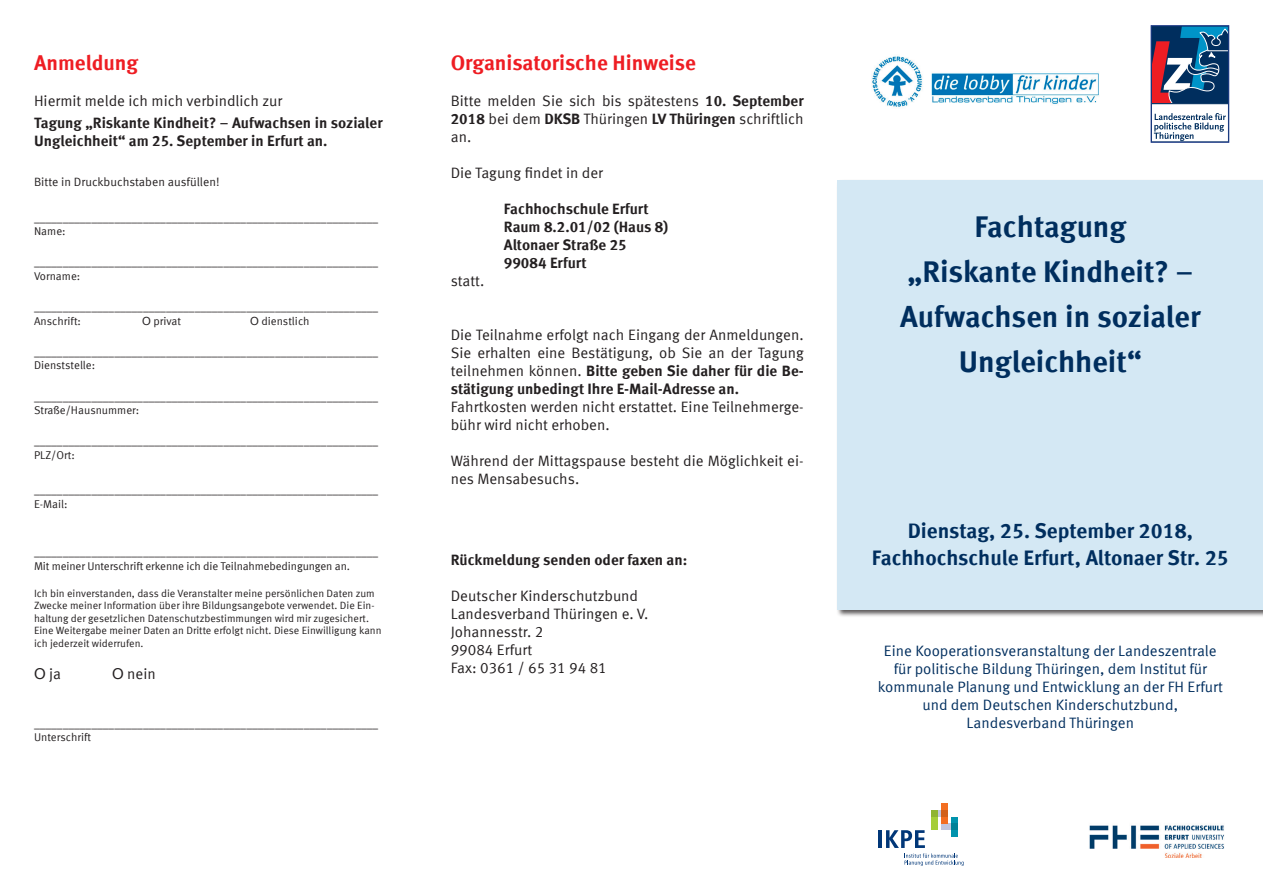
<style>
.page{position:relative;width:1263px;height:893px;background:#fff}
.page>*{position:absolute;margin:0;border:0;box-sizing:border-box;transform-origin:0 0}
.t1{font:700 30px/45px "Meta Offc Pro";color:#002e5e;text-align:center}
.t2{font:700 21px/27px "Meta Offc Pro";color:#002e5e;text-align:center}
.t3{font:700 21px "Meta Offc Pro";color:#ee1d23}
.t4{font:15px/18px "Meta Offc Pro Norm";color:#231f20}
.t5{font:700 15px/18px "Meta Offc Pro";color:#231f20}
.t6{font:15px/18px "Meta Offc Pro Norm";color:#002e5e;text-align:center}
.t7{font:12px "Meta Offc Pro Norm";color:#231f20}
.t8{font:11.25px/13.5px "Meta Offc Pro Norm";letter-spacing:-.005em;color:#231f20}
.t9{font:10.5px/12.6px "Meta Offc Pro Norm";color:#231f20}
.s1{font-family:"Arial"}
.s2{font-family:"Meta Offc Pro";font-weight:700}
.s3{font-family:"Meta Offc Pro Norm";font-weight:400}
</style>
<div class="page">
<div style="left:836px;top:179px;width:427px;height:438px;background:#231f20;opacity:.75"></div>
<div style="left:838px;top:181px;width:425px;height:429px;background:#d4e8f4"></div>
<svg style="left:1153px;top:28px;width:74px;height:74px;background:#46577b"></svg>
<div style="left:1151px;top:103px;width:78px;height:39px;background:#fff;border:1px solid #002e5e"></div>
<svg style="left:1154px;top:113px;width:72px;height:27px"></svg>
<div style="left:1151px;top:26px;width:78px;height:116px;border:1px solid #253f8e"></div>
<img style="left:1089px;top:825px;width:135px;height:33px">
<hr style="left:878px;top:830px;width:4px;height:18px;background:#013778">
<svg style="left:938px;top:810px;width:3px;height:7px"></svg>
<div style="left:941px;top:823px;width:10px;height:7px;background:#c1c6dd"></div>
<div style="left:931px;top:817px;width:7px;height:13px;background:#a6ce39"></div>
<svg style="left:886px;top:830px;width:78px;height:36px"></svg>
<div style="left:951px;top:817px;width:7px;height:6px;background:#0093ad"></div>
<div style="left:951px;top:830px;width:7px;height:7px;background:#0093ad"></div>
<div style="left:931px;top:810px;width:7px;height:7px;background:#8fb431"></div>
<div style="left:941px;top:817px;width:7px;height:6px;background:#f36e21"></div>
<div style="left:941px;top:803px;width:7px;height:7px;background:#f36e21"></div>
<div style="left:941px;top:810px;width:7px;height:7px;background:#d2601a"></div>
<div style="left:951px;top:823px;width:7px;height:7px;background:#008197"></div>
<img style="left:872px;top:56px;width:227px;height:51px">
<h2 class="t3" style="left:34px;top:46px;width:106px">Anmeldung</h2>
<h3 class="t4" style="left:34px;top:91px;width:250px">Hiermit melde ich mich verbindlich zur</h3>
<h3 class="t5" style="left:34px;top:113px;width:350px">Tagung „Riskante Kindheit? – Aufwachsen in sozialer<br>Ungleichheit“ am 25. September in Erfurt an.</h3>
<p class="t7" style="left:34px;top:172px;width:187px">Bitte in Druckbuchstaben ausfüllen!</p>
<p class="t8" style="left:34px;top:210px;width:346px">____________________________________________________________<br>Name:</p>
<p class="t8" style="left:34px;top:255px;width:346px">____________________________________________________________<br>Vorname:</p>
<p class="t8" style="left:34px;top:300px;width:346px">____________________________________________________________<br>Anschrift:</p>
<p class="t8" style="left:142px;top:313px;width:41px"><span class="s1">O</span> privat</p>
<p class="t8" style="left:250px;top:313px;width:61px"><span class="s1">O</span> dienstlich</p>
<p class="t8" style="left:34px;top:344px;width:346px">____________________________________________________________<br>Dienststelle:</p>
<p class="t8" style="left:34px;top:389px;width:346px">____________________________________________________________<br>Straße/Hausnummer:</p>
<p class="t8" style="left:34px;top:434px;width:346px">____________________________________________________________<br>PLZ/Ort:</p>
<p class="t8" style="left:34px;top:483px;width:346px">____________________________________________________________<br>E-Mail:</p>
<p class="t8" style="left:34px;top:545px;width:346px">____________________________________________________________<br>Mit meiner Unterschrift erkenne ich die Teilnahmebedingungen an.</p>
<p class="t9" style="left:34px;top:586px;width:349px">Ich bin einverstanden, dass die Veranstalter meine persönlichen Daten zum Zwecke meiner Information über ihre Bildungsangebote verwendet. Die Ein&shy;haltung der gesetzlichen Datenschutzbestimmungen wird mir zugesichert.<br>Eine Weitergabe meiner Daten an Dritte erfolgt nicht. Diese Einwilligung kann ich jederzeit widerrufen.</p>
<h3 class="t4" style="left:34px;top:663px;width:28px"><span class="s1">O</span> ja</h3>
<h3 class="t4" style="left:112px;top:663px;width:45px"><span class="s1">O</span> nein</h3>
<p class="t8" style="left:34px;top:716px;width:346px">____________________________________________________________<br>Unterschrift</p>
<h2 class="t3" style="left:451px;top:46px;width:247px">Organisatorische Hinweise</h2>
<h3 class="t4" style="left:451px;top:91px;width:354px;text-align:justify">Bitte melden Sie sich bis spätestens <span class="s2">10. September 2018</span> bei dem <span class="s2">DKSB</span> Thüringen <span class="s2">LV Thüringen</span> schriftlich an.</h3>
<h3 class="t4" style="left:451px;top:163px;width:154px">Die Tagung findet in der</h3>
<h3 class="t5" style="left:504px;top:199px;width:166px">Fachhochschule Erfurt<br>Raum 8.2.01/02 (Haus 8)<br>Altonaer Straße 25<br>99084 Erfurt</h3>
<h3 class="t4" style="left:451px;top:271px;width:35px">statt.</h3>
<h3 class="t4" style="left:451px;top:325px;width:354px">Die Teilnahme erfolgt nach Eingang der Anmeldungen.<br>Sie erhalten eine Bestätigung, ob Sie an der Tagung</h3>
<h3 class="t5" style="left:451px;top:361px;width:354px"><span class="s3">teilnehmen können.</span> Bitte geben Sie daher für die Be&shy;stätigung unbedingt Ihre E-Mail-Adresse an.</h3>
<h3 class="t4" style="left:451px;top:397px;width:354px">Fahrtkosten werden nicht erstattet. Eine Teilnehmerge&shy;bühr wird nicht erhoben.</h3>
<h3 class="t4" style="left:451px;top:451px;width:354px">Während der Mittagspause besteht die Möglichkeit ei&shy;nes Mensabesuchs.</h3>
<h3 class="t5" style="left:451px;top:549px;width:238px">Rückmeldung senden oder faxen an:</h3>
<h3 class="t4" style="left:451px;top:585px;width:199px">Deutscher Kinderschutzbund<br>Landesverband Thüringen e. V.<br>Johannesstr. 2<br>99084 Erfurt<br>Fax: 0361 / 65 31 94 81</h3>
<h1 class="t1" style="left:900px;top:202px;width:302px">Fachtagung<br>„Riskante Kindheit? –<br>Aufwachsen in sozialer<br>Ungleichheit“</h1>
<h2 class="t2" style="left:872px;top:516px;width:359px">Dienstag, 25. September 2018,<br>Fachhochschule Erfurt, Altonaer Str. 25</h2>
<h3 class="t6" style="left:878px;top:641px;width:347px">Eine Kooperationsveranstaltung der Landeszentrale für politische Bildung Thüringen, dem Institut für kommunale Planung und Entwicklung an der FH Erfurt und dem Deutschen Kinderschutzbund, Landesverband Thüringen</h3>
</div>
